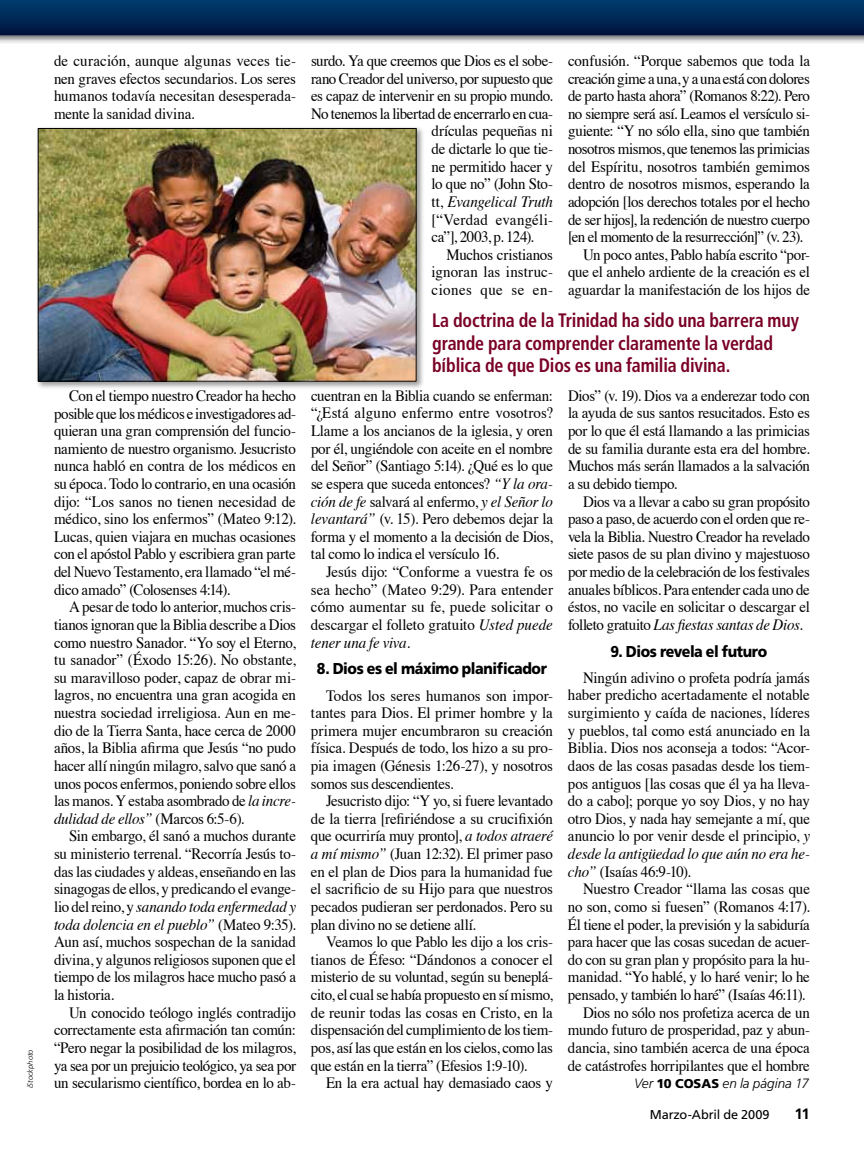
<style>
.page{position:relative;width:864px;height:1161px;background:#fff}
.page>*{position:absolute;margin:0;border:0;box-sizing:border-box;transform-origin:0 0}
.t1{font:700 condensed 19.5px/22.5px "Frutiger";letter-spacing:-.01em;color:#7a0026;scale:.92 1}
.t2{font:15.75px/17.5px "Times";letter-spacing:-.02em;color:#000;text-align:justify;scale:.95 1}
.t3{font:900 15.75px "Frutiger";letter-spacing:-.03em;color:#000;scale:.9 1}
.t4{font:italic 15.75px "Times";letter-spacing:-.01em;color:#000;scale:.95 1}
.t5{font:15.75px "Times";letter-spacing:.01em;color:#000;scale:.95 1}
.t6{font:15.75px "Times";letter-spacing:.015em;color:#000;scale:.95 1}
.t7{font:15.75px "Times";letter-spacing:.03em;color:#000;scale:.95 1}
.t8{font:700 15px "Frutiger";color:#000}
.t9{font:italic 300 13.5px "Frutiger";color:#000}
.t10{font:12.75px "Frutiger";letter-spacing:-.005em;color:#000}
.t11{font:italic 300 7.5px "Frutiger";letter-spacing:.01em;color:#000}
.s1{font-style:italic}
.s2{font-style:normal}
.s3{font-weight:900;font-style:normal;font-size:12.75px}
</style>
<div class="page">
<div style="left:36px;top:126px;width:389px;height:264px;background:#000;opacity:.4"></div>
<img style="left:40px;top:130px;width:375px;height:250px">
<div style="left:38px;top:128px;width:379px;height:254px;border:1px solid #000"></div>
<div style="left:0;top:0;width:864px;height:44px;background:#000;opacity:.55"></div>
<svg style="left:0;top:0;width:864px;height:36px;background:#022957"></svg>
<p class="t11" style="left:26px;top:1088px;width:40px;rotate:-90deg">iStockphoto</p>
<p class="t2" style="left:54px;top:51px;width:256px">de curación, aunque algunas veces tie&shy;nen graves efectos secundarios. Los seres humanos todavía necesitan desesperada&shy;mente la sanidad divina.</p>
<p class="t2" style="left:54px;top:385px;width:256px;text-indent:15px">Con el tiempo nuestro Creador ha hecho posible que los médicos e investigadores ad&shy;quieran una gran comprensión del funcio&shy;namiento de nuestro organismo. Jesucristo nunca habló en contra de los médicos en su época. Todo lo contrario, en una ocasión dijo: “Los sanos no tienen necesidad de médico, sino los enfermos” (Mateo 9:12).<br>Lucas, quien viajara en muchas ocasiones con el apóstol Pablo y escribiera gran parte del Nuevo Testamento, era llamado “el mé&shy;dico amado” (Colosenses 4:14).</p>
<p class="t2" style="left:54px;top:597px;width:256px;text-indent:15px">A pesar de todo lo anterior, muchos cris&shy;tianos ignoran que la Biblia describe a Dios como nuestro Sanador. “Yo soy el Eterno, tu sanador” (Éxodo 15:26). No obstante, su maravilloso poder, capaz de obrar mi&shy;lagros, no encuentra una gran acogida en nuestra sociedad irreligiosa. Aun en me&shy;dio de la Tierra Santa, hace cerca de 2000 años, la Biblia afirma que Jesús “no pudo hacer allí ningún milagro, salvo que sanó a unos pocos enfermos, poniendo sobre ellos las manos. Y estaba asombrado de <span class="s1">la incre&shy;dulidad de ellos”</span> (Marcos 6:5-6).</p>
<p class="t2" style="left:54px;top:826px;width:256px;text-indent:15px">Sin embargo, él sanó a muchos durante su ministerio terrenal. “Recorría Jesús to&shy;das las ciudades y aldeas, enseñando en las sinagogas de ellos, y predicando el evange&shy;lio del reino, y <span class="s1">sanando toda enfermedad y toda dolencia en el pueblo”</span> (Mateo 9:35).<br>Aun así, muchos sospechan de la sanidad divina, y algunos religiosos suponen que el tiempo de los milagros hace mucho pasó a la historia.</p>
<p class="t2" style="left:54px;top:1002px;width:256px;text-indent:15px">Un conocido teólogo inglés contradijo correctamente esta afirmación tan común: “Pero negar la posibilidad de los milagros, ya sea por un prejuicio teológico, ya sea por un secularismo científico, bordea en lo ab-</p>
<p class="t2" style="left:311px;top:51px;width:256px">surdo. Ya que creemos que Dios es el sobe-</p>
<p class="t2" style="left:311px;top:68px;width:256px">rano Creador del universo, por supuesto que</p>
<p class="t2" style="left:311px;top:86px;width:256px">es capaz de intervenir en su propio mundo.</p>
<p class="t2" style="left:311px;top:103px;width:256px">No tenemos la libertad de encerrarlo en cua-</p>
<p class="t2" style="left:432px;top:121px;width:129px">drículas pequeñas ni</p>
<p class="t2" style="left:432px;top:139px;width:129px">de dictarle lo que tie-</p>
<p class="t2" style="left:432px;top:156px;width:129px">ne permitido hacer y</p>
<p class="t2" style="left:432px;top:174px;width:129px">lo que no” (John Sto-</p>
<p class="t4" style="left:432px;top:188px;width:129px"><span class="s2">tt,</span> Evangelical Truth</p>
<p class="t6" style="left:432px;top:205px;width:129px">[“Verdad evangéli-</p>
<p class="t2" style="left:432px;top:227px;width:109px">ca”], 2003, p. 124).</p>
<p class="t2" style="left:447px;top:244px;width:114px">Muchos cristianos</p>
<p class="t5" style="left:432px;top:257px;width:129px">ignoran las instruc-</p>
<p class="t7" style="left:432px;top:275px;width:129px">ciones que se en-</p>
<p class="t2" style="left:568px;top:51px;width:256px">confusión. “Porque sabemos que toda la</p>
<p class="t2" style="left:568px;top:68px;width:256px">creación gime a una, y a una está con dolores</p>
<p class="t2" style="left:568px;top:86px;width:256px">de parto hasta ahora” (Romanos 8:22). Pero</p>
<p class="t2" style="left:568px;top:103px;width:256px">no siempre será así. Leamos el versículo si-</p>
<p class="t2" style="left:568px;top:121px;width:256px">guiente: “Y no sólo ella, sino que también</p>
<p class="t2" style="left:568px;top:139px;width:256px">nosotros mismos, que tenemos las primicias</p>
<p class="t2" style="left:568px;top:156px;width:256px">del Espíritu, nosotros también gemimos</p>
<p class="t2" style="left:568px;top:174px;width:256px">dentro de nosotros mismos, esperando la</p>
<p class="t2" style="left:568px;top:192px;width:256px">adopción [los derechos totales por el hecho</p>
<p class="t2" style="left:568px;top:209px;width:256px">de ser hijos], la redención de nuestro cuerpo</p>
<p class="t2" style="left:568px;top:227px;width:249px">[en el momento de la resurrección]” (v. 23).</p>
<p class="t2" style="left:583px;top:244px;width:240px">Un poco antes, Pablo había escrito “por-</p>
<p class="t2" style="left:568px;top:262px;width:256px">que el anhelo ardiente de la creación es el</p>
<p class="t2" style="left:568px;top:280px;width:256px">aguardar la manifestación de los hijos de</p>
<p class="t1" style="left:432px;top:309px;width:401px">La doctrina de la Trinidad ha sido una barrera muy grande para comprender claramente la verdad bíblica de que Dios es una familia divina.</p>
<p class="t2" style="left:311px;top:385px;width:256px">cuentran en la Biblia cuando se enferman: “¿Está alguno enfermo entre vosotros?<br>Llame a los ancianos de la iglesia, y oren por él, ungiéndole con aceite en el nombre del Señor” (Santiago 5:14). ¿Qué es lo que se espera que suceda entonces? <span class="s1">“Y la ora&shy;ción de fe</span> salvará al enfermo, <span class="s1">y el Señor lo levantará”</span> (v. 15). Pero debemos dejar la forma y el momento a la decisión de Dios, tal como lo indica el versículo 16.</p>
<p class="t2" style="left:311px;top:562px;width:256px;text-indent:15px">Jesús dijo: “Conforme a vuestra fe os sea hecho” (Mateo 9:29). Para entender cómo aumentar su fe, puede solicitar o descargar el folleto gratuito <span class="s1">Usted puede tener una fe viva.</span></p>
<p class="t3" style="left:317px;top:659px;width:257px">8. Dios es el máximo planificador</p>
<p class="t2" style="left:311px;top:685px;width:256px;text-indent:15px">Todos los seres humanos son impor&shy;tantes para Dios. El primer hombre y la primera mujer encumbraron su creación física. Después de todo, los hizo a su pro&shy;pia imagen (Génesis 1:26-27), y nosotros somos sus descendientes.</p>
<p class="t2" style="left:311px;top:791px;width:256px;text-indent:15px">Jesucristo dijo: “Y yo, si fuere levantado de la tierra [refiriéndose a su crucifixión que ocurriría muy pronto], <span class="s1">a todos atraeré a mí mismo”</span> (Juan 12:32). El primer paso en el plan de Dios para la humanidad fue el sacrificio de su Hijo para que nuestros pecados pudieran ser perdonados. Pero su plan divino no se detiene allí.</p>
<p class="t2" style="left:311px;top:932px;width:256px;text-indent:15px">Veamos lo que Pablo les dijo a los cris&shy;tianos de Éfeso: “Dándonos a conocer el misterio de su voluntad, según su beneplá&shy;cito, el cual se había propuesto en sí mismo, de reunir todas las cosas en Cristo, en la dispensación del cumplimiento de los tiem&shy;pos, así las que están en los cielos, como las que están en la tierra” (Efesios 1:9-10).</p>
<p class="t2" style="left:326px;top:1073px;width:240px">En la era actual hay demasiado caos y</p>
<p class="t2" style="left:568px;top:385px;width:256px">Dios” (v. 19). Dios va a enderezar todo con la ayuda de sus santos resucitados. Esto es por lo que él está llamando a las primicias de su familia durante esta era del hombre.<br>Muchos más serán llamados a la salvación a su debido tiempo.</p>
<p class="t2" style="left:568px;top:491px;width:256px;text-indent:15px">Dios va a llevar a cabo su gran propósito paso a paso, de acuerdo con el orden que re&shy;vela la Biblia. Nuestro Creador ha revelado siete pasos de su plan divino y majestuoso por medio de la celebración de los festivales anuales bíblicos. Para entender cada uno de éstos, no vacile en solicitar o descargar el folleto gratuito <span class="s1">Las fiestas santas de Dios.</span></p>
<p class="t3" style="left:611px;top:642px;width:176px">9. Dios revela el futuro</p>
<p class="t2" style="left:568px;top:667px;width:256px;text-indent:15px">Ningún adivino o profeta podría jamás haber predicho acertadamente el notable surgimiento y caída de naciones, líderes y pueblos, tal como está anunciado en la Biblia. Dios nos aconseja a todos: “Acor&shy;daos de las cosas pasadas desde los tiem&shy;pos antiguos [las cosas que él ya ha lleva&shy;do a cabo]; porque yo soy Dios, y no hay otro Dios, y nada hay semejante a mí, que anuncio lo por venir desde el principio, <span class="s1">y desde la antigüedad lo que aún no era he&shy;cho”</span> (Isaías 46:9-10).</p>
<p class="t2" style="left:568px;top:879px;width:256px;text-align:right">Nuestro Creador “llama las cosas que no son, como si fuesen” (Romanos 4:17).<br>Él tiene el poder, la previsión y la sabiduría para hacer que las cosas sucedan de acuer&shy;do con su gran plan y propósito para la hu&shy;manidad. “Yo hablé, y lo haré venir; lo he pensado, y también lo haré” (Isaías 46:11).<br>Dios no sólo nos profetiza acerca de un mundo futuro de prosperidad, paz y abun&shy;dancia, sino también acerca de una época de catástrofes horripilantes que el hombre</p>
<p class="t9" style="left:634px;top:1076px;width:176px">Ver <span class="s3">10 COSAS</span> en la página 17</p>
<p class="t10" style="left:650px;top:1107px;width:121px">Marzo-Abril de 2009</p>
<p class="t8" style="left:794px;top:1105px;width:17px">11</p>
</div>
